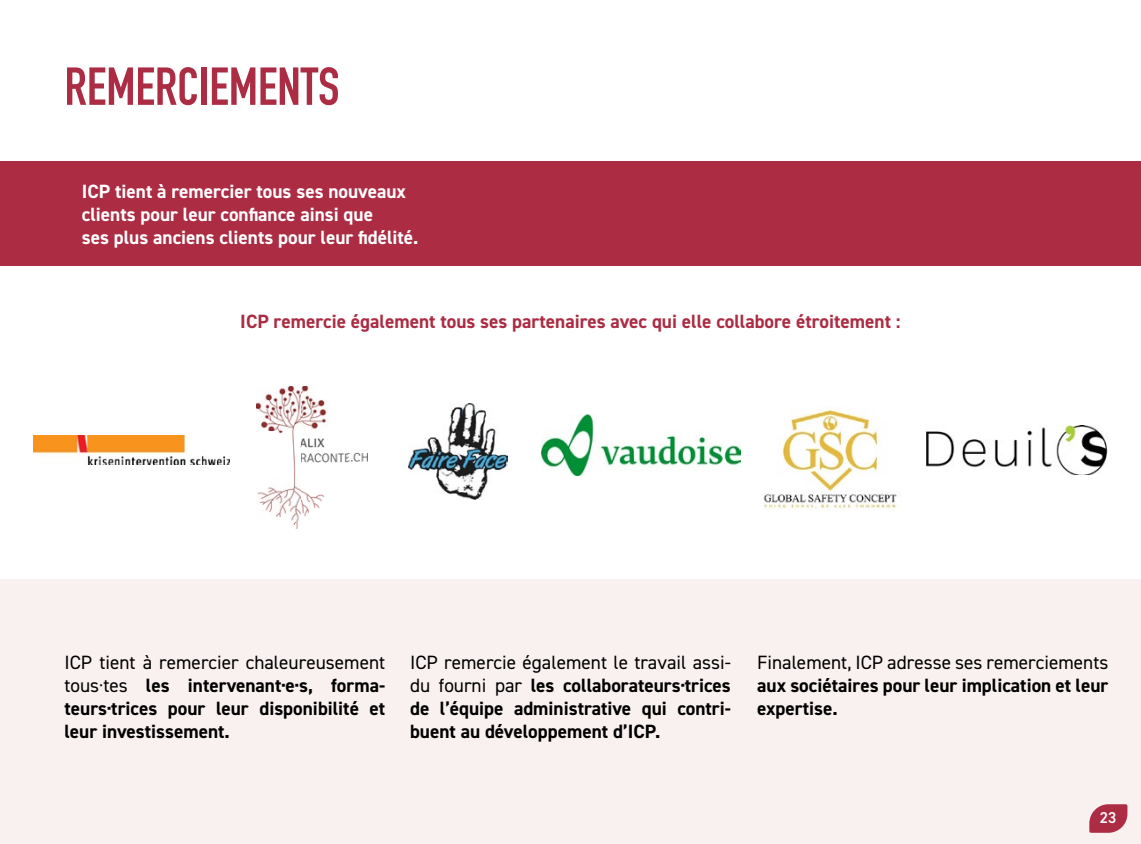
<style>
.page{position:relative;width:1141px;height:844px;background:#fff}
.page>*{position:absolute;margin:0;border:0;box-sizing:border-box;transform-origin:0 0}
.t1{font:700 52.5px "DIN Condensed";color:#ab2c43}
.t2{font:700 19.25px/23.1px "DIN2014";color:#000;text-align:justify}
.t3{font:700 19.25px/23.1px "DIN2014";color:#fff}
.t4{font:700 19.25px "DIN2014";color:#ab2c43}
.t5{font:19.25px "DIN2014";color:#000}
.t6{font:600 15.75px "DIN2014";color:#fff}
.s1{font-weight:400}
</style>
<div class="page">
<div style="left:0;top:161px;width:1141px;height:104px;background:#ab2c43"></div>
<div style="left:0;top:579px;width:1141px;height:264px;background:#f9f0f0"></div>
<img style="left:927px;top:425px;width:181px;height:50px">
<img style="left:541px;top:414px;width:199px;height:61px">
<img style="left:408px;top:403px;width:99px;height:96px">
<img style="left:256px;top:386px;width:111px;height:142px">
<img style="left:34px;top:435px;width:196px;height:30px">
<img style="left:763px;top:408px;width:134px;height:101px">
<svg style="left:1089px;top:804px;width:38px;height:28px"></svg>
<h1 class="t1" style="left:64px;top:51px;width:276px">REMERCIEMENTS</h1>
<p class="t3" style="left:82px;top:179px;width:338px">ICP tient à remercier tous ses nouveaux clients pour leur confiance ainsi que<br>ses plus anciens clients pour leur fidélité.</p>
<p class="t4" style="left:240px;top:308px;width:662px">ICP remercie également tous ses partenaires avec qui elle collabore étroitement :</p>
<p class="t2" style="left:64px;top:650px;width:322px"><span class="s1">ICP tient à remercier chaleureusement tous·tes</span> les intervenant·e·s, forma&shy;teurs·trices pour leur disponibilité et leur investissement.</p>
<p class="t2" style="left:410px;top:650px;width:322px"><span class="s1">ICP remercie également le travail assi&shy;du fourni par</span> les collaborateurs·trices de l’équipe administrative qui contri&shy;buent au développement d’ICP.</p>
<p class="t5" style="left:757px;top:650px;width:353px">Finalement, ICP adresse ses remerciements</p>
<p class="t2" style="left:757px;top:673px;width:353px">aux sociétaires pour leur implication et leur expertise.</p>
<p class="t6" style="left:1100px;top:807px;width:18px">23</p>
</div>
